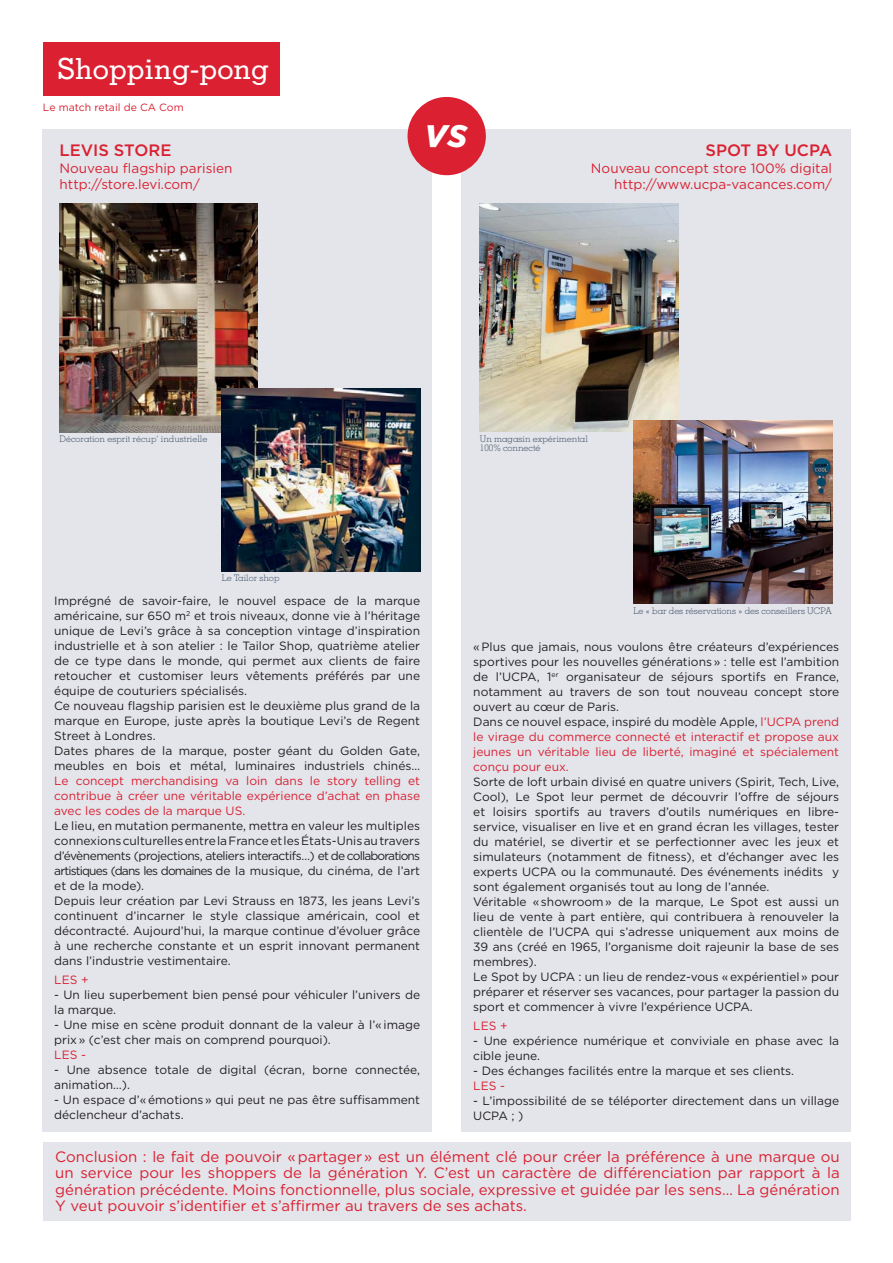
<style>
.page{position:relative;width:893px;height:1263px;background:#fff}
.page>*{position:absolute;margin:0;border:0;box-sizing:border-box;transform-origin:0 0}
.t1{font:italic 700 40.65px "Gotham";color:#fff}
.t2{font:500 29.1px "Memphis";color:#fff}
.t3{font:500 16.5px "Gotham";color:#da2031}
.t4{font:15px/16.5px "Gotham";color:#da2031;text-align:justify}
.t5{font:13.5px/16.5px "Gotham";color:#da2031}
.t6{font:12px/15px "Gotham";color:#231f20}
.t7{font:12px/15px "Gotham";color:#da2031;text-align:justify}
.t8{font:10.5px "Gotham";color:#da2031}
.t9{font:300 9px/9px "Memphis";color:#3e4e63}
.s1{color:#da2031}
</style>
<div class="page">
<div style="left:43px;top:129px;width:389px;height:1003px;background:#e3e5eb"></div>
<div style="left:461px;top:129px;width:389px;height:1003px;background:#e3e5eb"></div>
<div style="left:43px;top:1142px;width:807px;height:78px;background:#e3e5eb"></div>
<div style="left:43px;top:42px;width:236px;height:53px;background:#da2031"></div>
<div style="left:407px;top:97px;width:79px;height:78px;background:#da2031;border-radius:50%"></div>
<img style="left:60px;top:203px;width:197px;height:229px">
<img style="left:222px;top:388px;width:199px;height:183px">
<img style="left:480px;top:203px;width:198px;height:229px">
<img style="left:633px;top:421px;width:199px;height:183px">
<h2 class="t2" style="left:57px;top:58px;width:213px">Shopping-pong</h2>
<p class="t8" style="left:43px;top:102px;width:142px">Le match retail de CA Com</p>
<h3 class="t3" style="left:60px;top:143px;width:113px">LEVIS STORE</h3>
<p class="t5" style="left:60px;top:161px;width:174px">Nouveau flagship parisien http://store.levi.com/</p>
<h1 class="t1" style="left:424px;top:116px;width:45px">vs</h1>
<h3 class="t3" style="left:705px;top:143px;width:128px">SPOT BY UCPA</h3>
<p class="t5" style="left:591px;top:161px;width:242px;text-align:right">Nouveau concept store 100% digital http://www.ucpa-vacances.com/</p>
<p class="t9" style="left:60px;top:435px;width:149px">Décoration esprit récup’ industrielle</p>
<p class="t9" style="left:222px;top:574px;width:59px">Le Tailor shop</p>
<p class="t6" style="left:54px;top:594px;width:367px">Imprégné de savoir-faire, le nouvel espace de la marque américaine, sur 650 m<sup>2</sup> et trois niveaux, donne vie à l’héritage unique de Levi’s grâce à sa conception vintage d’inspiration industrielle et à son atelier : le Tailor Shop, quatrième atelier de ce type dans le monde, qui permet aux clients de faire retoucher et customiser leurs vêtements préférés par une équipe de couturiers spécialisés.<br>Ce nouveau flagship parisien est le deuxième plus grand de la marque en Europe, juste après la boutique Levi’s de Regent Street à Londres.<br>Dates phares de la marque, poster géant du Golden Gate, meubles en bois et métal, luminaires industriels chinés…</p>
<p class="t7" style="left:54px;top:774px;width:367px">Le concept merchandising va loin dans le story telling et contribue à créer une véritable expérience d’achat en phase avec les codes de la marque US.</p>
<p class="t6" style="left:54px;top:819px;width:367px">Le lieu, en mutation permanente, mettra en valeur les multiples connexions culturelles entre la France et les États-Unis au travers d’évènements (projections, ateliers interactifs…) et de collaborations artistiques (dans les domaines de la musique, du cinéma, de l’art et de la mode).<br>Depuis leur création par Levi Strauss en 1873, les jeans Levi’s continuent d’incarner le style classique américain, cool et décontracté. Aujourd’hui, la marque continue d’évoluer grâce à une recherche constante et un esprit innovant permanent dans l’industrie vestimentaire.</p>
<p class="t7" style="left:54px;top:974px;width:36px">LES +</p>
<p class="t6" style="left:54px;top:989px;width:367px">- Un lieu superbement bien pensé pour véhiculer l’univers de la marque.</p>
<p class="t6" style="left:54px;top:1019px;width:367px">- Une mise en scène produit donnant de la valeur à l’«-image prix-» (c’est cher mais on comprend pourquoi).</p>
<p class="t7" style="left:54px;top:1049px;width:33px">LES -</p>
<p class="t6" style="left:54px;top:1064px;width:367px">- Une absence totale de digital (écran, borne connectée, animation…).</p>
<p class="t6" style="left:54px;top:1094px;width:367px">- Un espace d’«-émotions-» qui peut ne pas être suffisamment déclencheur d’achats.</p>
<p class="t9" style="left:480px;top:435px;width:110px">Un magasin expérimental<br>100% connecté</p>
<p class="t9" style="left:633px;top:607px;width:200px">Le « bar des réservations » des conseillers UCPA</p>
<p class="t6" style="left:473px;top:640px;width:367px">«-Plus que jamais, nous voulons être créateurs d’expériences sportives pour les nouvelles générations-» : telle est l’ambition de l’UCPA, 1<sup>er</sup> organisateur de séjours sportifs en France, notamment au travers de son tout nouveau concept store ouvert au cœur de Paris.<br>Dans ce nouvel espace, inspiré du modèle Apple, <span class="s1">l’UCPA prend le virage du commerce connecté et interactif et propose aux jeunes un véritable lieu de liberté, imaginé et spécialement conçu pour eux.</span></p>
<p class="t6" style="left:473px;top:775px;width:367px">Sorte de loft urbain divisé en quatre univers (Spirit, Tech, Live, Cool), Le Spot leur permet de découvrir l’offre de séjours et loisirs sportifs au travers d’outils numériques en libre&shy;service, visualiser en live et en grand écran les villages, tester du matériel, se divertir et se perfectionner avec les jeux et simulateurs (notamment de fitness), et d’échanger avec les experts UCPA ou la communauté. Des événements inédits y sont également organisés tout au long de l’année.<br>Véritable «-showroom-» de la marque, Le Spot est aussi un lieu de vente à part entière, qui contribuera à renouveler la clientèle de l’UCPA qui s’adresse uniquement aux moins de 39 ans (créé en 1965, l’organisme doit rajeunir la base de ses membres).<br>Le Spot by UCPA : un lieu de rendez-vous «-expérientiel-» pour préparer et réserver ses vacances, pour partager la passion du sport et commencer à vivre l’expérience UCPA.</p>
<p class="t7" style="left:473px;top:1019px;width:36px">LES +</p>
<p class="t6" style="left:473px;top:1034px;width:367px">- Une expérience numérique et conviviale en phase avec la cible jeune.</p>
<p class="t6" style="left:473px;top:1064px;width:322px">- Des échanges facilités entre la marque et ses clients.</p>
<p class="t7" style="left:473px;top:1079px;width:33px">LES -</p>
<p class="t6" style="left:473px;top:1094px;width:367px">- L’impossibilité de se téléporter directement dans un village<br>UCPA ; )</p>
<p class="t4" style="left:55px;top:1149px;width:786px">Conclusion : le fait de pouvoir «-partager-» est un élément clé pour créer la préférence à une marque ou un service pour les shoppers de la génération Y. C’est un caractère de différenciation par rapport à la génération précédente. Moins fonctionnelle, plus sociale, expressive et guidée par les sens… La génération Y veut pouvoir s’identifier et s’affirmer au travers de ses achats.</p>
</div>
